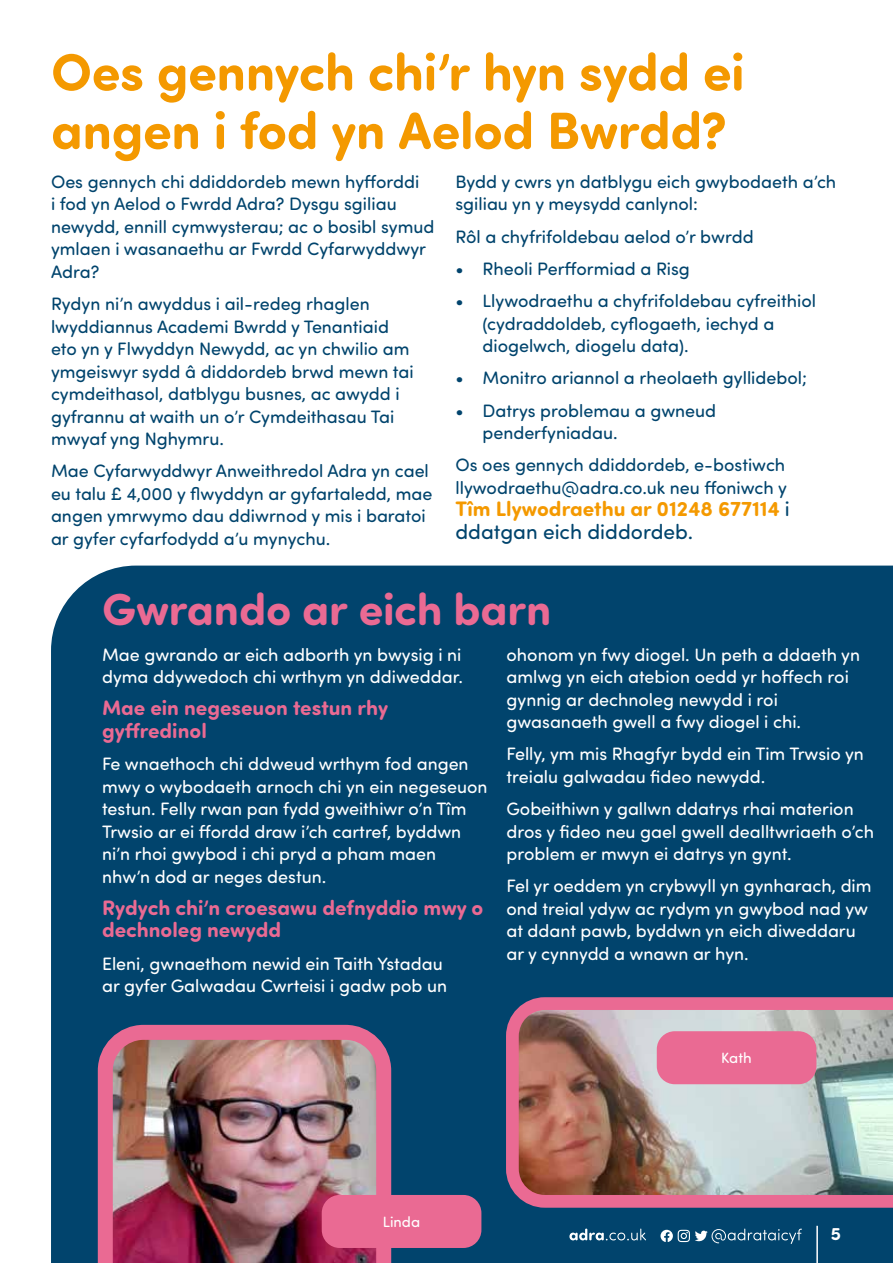
<style>
.page{position:relative;width:893px;height:1263px;background:#fff}
.page>*{position:absolute;margin:0;border:0;box-sizing:border-box;transform-origin:0 0}
.t1{font:700 52.5px/58.5px "Sofia Pro Soft";letter-spacing:-.005em;color:#f49900}
.t2{font:700 45px "Sofia Pro Soft";letter-spacing:-.005em;color:#ea6a93}
.t3{font:700 21px/22.5px "Sofia Pro Soft";color:#ea6a93}
.t4{font:700 21px/22.5px "Sofia Pro Soft";color:#f49900}
.t5{font:18px/22.5px "Sofia Pro Soft";color:#01446d}
.t6{font:18px/22.5px "Sofia Pro Soft";color:#fff}
.t7{font:700 18px "Sofia Pro Soft";color:#fff}
.t8{font:15px "Sofia Pro Soft";color:#fff}
.s1{font-weight:400;color:#01446d}
</style>
<div class="page">
<div style="left:51px;top:566px;width:842px;height:697px;background:#01446d"></div>
<hr style="left:816px;top:1226px;width:2px;height:37px;background:#fff">
<svg style="left:569px;top:1228px;width:77px;height:12px"></svg>
<svg style="left:660px;top:1228px;width:142px;height:16px;background:#386c8c"></svg>
<img style="left:90px;top:1017px;width:309px;height:246px">
<img style="left:500px;top:991px;width:393px;height:223px">
<div style="left:322px;top:1195px;width:159px;height:53px;background:#ea6a93;border-radius:18px"></div>
<div style="left:657px;top:1031px;width:159px;height:53px;background:#ea6a93;border-radius:18px"></div>
<h1 class="t1" style="left:51px;top:40px;width:695px">Oes gennych chi’r hyn sydd ei angen i fod yn Aelod Bwrdd?</h1>
<p class="t5" style="left:51px;top:170px;width:385px">Oes gennych chi ddiddordeb mewn hyfforddi<br>i fod yn Aelod o Fwrdd Adra? Dysgu sgiliau newydd, ennill cymwysterau; ac o bosibl symud ymlaen i wasanaethu ar Fwrdd Cyfarwyddwyr Adra?</p>
<p class="t5" style="left:51px;top:292px;width:364px">Rydyn ni’n awyddus i ail-redeg rhaglen lwyddiannus Academi Bwrdd y Tenantiaid eto yn y Flwyddyn Newydd, ac yn chwilio am ymgeiswyr sydd â diddordeb brwd mewn tai cymdeithasol, datblygu busnes, ac awydd i gyfrannu at waith un o’r Cymdeithasau Tai mwyaf yng Nghymru.</p>
<p class="t5" style="left:51px;top:459px;width:383px">Mae Cyfarwyddwyr Anweithredol Adra yn cael eu talu £ 4,000 y flwyddyn ar gyfartaledd, mae angen ymrwymo dau ddiwrnod y mis i baratoi ar gyfer cyfarfodydd a’u mynychu.</p>
<p class="t5" style="left:455px;top:170px;width:382px">Bydd y cwrs yn datblygu eich gwybodaeth a’ch sgiliau yn y meysydd canlynol:</p>
<p class="t5" style="left:455px;top:224px;width:300px">Rôl a chyfrifoldebau aelod o’r bwrdd</p>
<p class="t5" style="left:455px;top:257px;width:236px">• Rheoli Perfformiad a Risg</p>
<p class="t5" style="left:482px;top:289px;width:335px;text-indent:-27px">• Llywodraethu a chyfrifoldebau cyfreithiol (cydraddoldeb, cyflogaeth, iechyd a diogelwch, diogelu data).</p>
<p class="t5" style="left:455px;top:366px;width:353px">• Monitro ariannol a rheolaeth gyllidebol;</p>
<p class="t5" style="left:482px;top:398px;width:235px;text-indent:-27px">• Datrys problemau a gwneud penderfyniadau.</p>
<p class="t5" style="left:455px;top:453px;width:333px">Os oes gennych ddiddordeb, e-bostiwch llywodraethu@adra.co.uk neu ffoniwch y</p>
<p class="t4" style="left:455px;top:497px;width:336px">Tîm Llywodraethu ar 01248 677114 <span class="s1">i ddatgan eich diddordeb.</span></p>
<h2 class="t2" style="left:102px;top:576px;width:451px">Gwrando ar eich barn</h2>
<p class="t6" style="left:102px;top:642px;width:363px">Mae gwrando ar eich adborth yn bwysig i ni dyma ddywedoch chi wrthym yn ddiweddar.</p>
<p class="t3" style="left:102px;top:695px;width:288px">Mae ein negeseuon testun rhy gyffredinol</p>
<p class="t6" style="left:102px;top:752px;width:387px">Fe wnaethoch chi ddweud wrthym fod angen mwy o wybodaeth arnoch chi yn ein negeseuon testun. Felly rwan pan fydd gweithiwr o’n Tîm Trwsio ar ei ffordd draw i’ch cartref, byddwn ni’n rhoi gwybod i chi pryd a pham maen nhw’n dod ar neges destun.</p>
<p class="t3" style="left:102px;top:895px;width:383px">Rydych chi’n croesawu defnyddio mwy o dechnoleg newydd</p>
<p class="t6" style="left:102px;top:951px;width:347px">Eleni, gwnaethom newid ein Taith Ystadau ar gyfer Galwadau Cwrteisi i gadw pob un</p>
<p class="t6" style="left:506px;top:642px;width:355px">ohonom yn fwy diogel. Un peth a ddaeth yn amlwg yn eich atebion oedd yr hoffech roi gynnig ar dechnoleg newydd i roi gwasanaeth gwell a fwy diogel i chi.</p>
<p class="t6" style="left:506px;top:742px;width:359px">Felly, ym mis Rhagfyr bydd ein Tim Trwsio yn treialu galwadau fideo newydd.</p>
<p class="t6" style="left:506px;top:797px;width:369px">Gobeithiwn y gallwn ddatrys rhai materion dros y fideo neu gael gwell dealltwriaeth o’ch problem er mwyn ei datrys yn gynt.</p>
<p class="t6" style="left:506px;top:874px;width:367px">Fel yr oeddem yn crybwyll yn gynharach, dim ond treial ydyw ac rydym yn gwybod nad yw at ddant pawb, byddwn yn eich diweddaru ar y cynnydd a wnawn ar hyn.</p>
<p class="t8" style="left:721px;top:1048px;width:32px">Kath</p>
<p class="t8" style="left:383px;top:1212px;width:39px">Linda</p>
<p class="t7" style="left:831px;top:1221px;width:12px">5</p>
</div>
